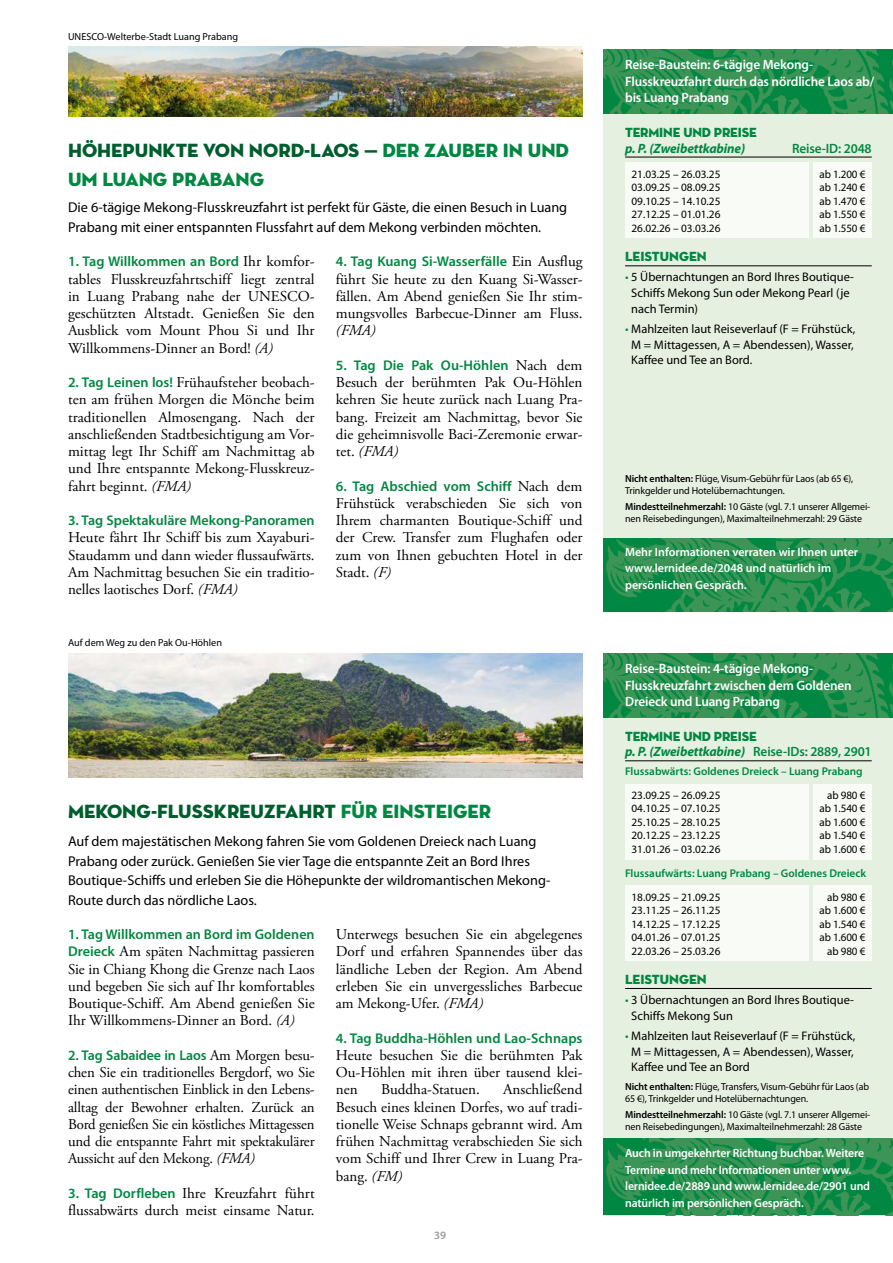
<style>
.page{position:relative;width:893px;height:1263px;background:#fff}
.page>*{position:absolute;margin:0;border:0;box-sizing:border-box;transform-origin:0 0}
.t1{font:19.5px/28.8px "Neutra Disp Titling";color:#008741}
.t2{font:19.5px "Neutra Disp Titling";color:#005e2e}
.t3{font:15px/17.2px "Adobe Garamond Pro";color:#000;text-align:justify}
.t4{font:italic 15px "Adobe Garamond Pro";color:#000}
.t5{font:14.25px/19.5px "Myriad Pro";color:#000}
.t6{font:600 14.1px "Myriad Pro";color:#008741}
.t7{font:600 13.5px/16.5px "Myriad Pro";letter-spacing:-.01em;color:#fff}
.t8{font:italic 700 13.5px "Myriad Pro";letter-spacing:-.01em;color:#008741}
.t9{font:13.5px "Neutra Disp Titling";letter-spacing:-.01em;color:#008741}
.t10{font:600 13.5px "Myriad Pro";letter-spacing:-.01em;color:#008741}
.t11{font:12.45px/15.8px "Myriad Pro";color:#000}
.t12{font:600 12px/16.5px "Myriad Pro";letter-spacing:-.01em;color:#fff}
.t13{font:11.25px/13.5px "Myriad Pro";color:#000;text-align:justify}
.t14{font:600 11.25px "Myriad Pro";color:#008741}
.t15{font:600 11.25px "Myriad Pro";color:#9c9c9d}
.t16{font:10.2px/12.3px "Myriad Pro";letter-spacing:-.01em;color:#000}
.s1{color:#005e2e}
.s2{font-family:"Adobe Garamond Pro";font-weight:400;font-size:15px;color:#000}
.s3{font-style:italic}
.s4{font-family:"Myriad Pro";font-weight:600;font-size:14.1px;color:#008741}
.s5{color:#008741}
.s6{font-weight:600}
.s7{font-weight:600;font-style:normal}
</style>
<div class="page">
<img style="left:68px;top:653px;width:515px;height:125px">
<img style="left:68px;top:47px;width:515px;height:70px">
<div style="left:604px;top:49px;width:289px;height:562px;background:#e6f0e0"></div>
<div style="left:604px;top:653px;width:289px;height:562px;background:#e6f0e0"></div>
<img style="left:604px;top:49px;width:289px;height:65px">
<img style="left:604px;top:653px;width:289px;height:64px">
<img style="left:604px;top:538px;width:289px;height:73px">
<hr style="left:625px;top:157px;width:247px;height:1px;background:#000">
<hr style="left:625px;top:760px;width:247px;height:1px;background:#000">
<div style="left:625px;top:163px;width:184px;height:75px;background:#f8fbf6"></div>
<div style="left:813px;top:163px;width:59px;height:75px;background:#f8fbf6"></div>
<hr style="left:625px;top:266px;width:247px;height:1px;background:#000">
<hr style="left:625px;top:988px;width:247px;height:1px;background:#000">
<img style="left:604px;top:1138px;width:289px;height:77px">
<div style="left:625px;top:784px;width:184px;height:75px;background:#f8fbf6"></div>
<div style="left:813px;top:784px;width:59px;height:75px;background:#f8fbf6"></div>
<div style="left:625px;top:886px;width:184px;height:75px;background:#f8fbf6"></div>
<div style="left:813px;top:886px;width:59px;height:75px;background:#f8fbf6"></div>
<p class="t16" style="left:68px;top:30px;width:172px">UNESCO-Welterbe-Stadt Luang Prabang</p>
<h1 class="t1" style="left:68px;top:136px;width:502px"><span class="s1">HÖHEPUNKTE VON NORD-LAOS —</span> DER ZAUBER IN UND<br>UM LUANG PRABANG</h1>
<p class="t5" style="left:68px;top:198px;width:501px">Die 6-tägige Mekong-Flusskreuzfahrt ist perfekt für Gäste, die einen Besuch in Luang<br>Prabang mit einer entspannten Flussfahrt auf dem Mekong verbinden möchten.</p>
<p class="t6" style="left:68px;top:254px;width:248px">1. Tag Willkommen an Bord <span class="s2">Ihr komfor-</span></p>
<p class="t3" style="left:68px;top:271px;width:248px">tables Flusskreuzfahrtschiff liegt zentral in Luang Prabang nahe der UNESCO&shy;geschützten Altstadt. Genießen Sie den Ausblick vom Mount Phou Si und Ihr Willkommens-Dinner an Bord! <span class="s3">(A)</span></p>
<p class="t3" style="left:68px;top:374px;width:248px"><span class="s4">2. Tag Leinen los!</span> Frühaufsteher beobach&shy;ten am frühen Morgen die Mönche beim traditionellen Almosengang. Nach der anschließenden Stadtbesichtigung am Vor&shy;mittag legt Ihr Schiff am Nachmittag ab und Ihre entspannte Mekong-Flusskreuz&shy;fahrt beginnt. <span class="s3">(FMA)</span></p>
<p class="t6" style="left:68px;top:513px;width:248px">3. Tag Spektakuläre Mekong-Panoramen</p>
<p class="t3" style="left:68px;top:529px;width:248px">Heute fährt Ihr Schiff bis zum Xayaburi-Staudamm und dann wieder flussaufwärts.<br>Am Nachmittag besuchen Sie ein traditio&shy;nelles laotisches Dorf. <span class="s3">(FMA)</span></p>
<p class="t16" style="left:68px;top:636px;width:156px">Auf dem Weg zu den Pak Ou-Höhlen</p>
<p class="t6" style="left:336px;top:254px;width:248px">4. Tag Kuang Si-Wasserfälle <span class="s2">Ein Ausflug</span></p>
<p class="t3" style="left:336px;top:271px;width:248px">führt Sie heute zu den Kuang Si-Wasser&shy;fällen. Am Abend genießen Sie Ihr stim&shy;mungsvolles Barbecue-Dinner am Fluss.</p>
<p class="t4" style="left:336px;top:322px;width:41px">(FMA)</p>
<p class="t6" style="left:336px;top:357px;width:248px">5. Tag Die Pak Ou-Höhlen <span class="s2">Nach dem</span></p>
<p class="t3" style="left:336px;top:374px;width:248px">Besuch der berühmten Pak Ou-Höhlen kehren Sie heute zurück nach Luang Pra&shy;bang. Freizeit am Nachmittag, bevor Sie die geheimnisvolle Baci-Zeremonie erwar&shy;tet. <span class="s3">(FMA)</span></p>
<p class="t6" style="left:336px;top:478px;width:248px">6. Tag Abschied vom Schiff <span class="s2">Nach dem</span></p>
<p class="t3" style="left:336px;top:495px;width:248px">Frühstück verabschieden Sie sich von Ihrem charmanten Boutique-Schiff und der Crew. Transfer zum Flughafen oder zum von Ihnen gebuchten Hotel in der Stadt. <span class="s3">(F)</span></p>
<h1 class="t2" style="left:68px;top:799px;width:424px">MEKONG-FLUSSKREUZFAHRT <span class="s5">FÜR EINSTEIGER</span></h1>
<p class="t5" style="left:68px;top:832px;width:484px">Auf dem majestätischen Mekong fahren Sie vom Goldenen Dreieck nach Luang Prabang oder zurück. Genießen Sie vier Tage die entspannte Zeit an Bord Ihres Boutique-Schiffs und erleben Sie die Höhepunkte der wildromantischen Mekong-Route durch das nördliche Laos.</p>
<p class="t6" style="left:68px;top:927px;width:248px">1. Tag Willkommen an Bord im Goldenen</p>
<p class="t3" style="left:68px;top:943px;width:248px"><span class="s4">Dreieck</span> Am späten Nachmittag passieren Sie in Chiang Khong die Grenze nach Laos und begeben Sie sich auf Ihr komfortables Boutique-Schiff. Am Abend genießen Sie Ihr Willkommens-Dinner an Bord. <span class="s3">(A)</span></p>
<p class="t6" style="left:68px;top:1047px;width:248px">2. Tag Sabaidee in Laos <span class="s2">Am Morgen besu-</span></p>
<p class="t3" style="left:68px;top:1064px;width:248px">chen Sie ein traditionelles Bergdorf, wo Sie einen authentischen Einblick in den Lebens&shy;alltag der Bewohner erhalten. Zurück an Bord genießen Sie ein köstliches Mittagessen und die entspannte Fahrt mit spektakulärer Aussicht auf den Mekong. <span class="s3">(FMA)</span></p>
<p class="t3" style="left:68px;top:1185px;width:248px"><span class="s4">3. Tag Dorfleben</span> Ihre Kreuzfahrt führt flussabwärts durch meist einsame Natur.</p>
<p class="t3" style="left:336px;top:926px;width:248px">Unterwegs besuchen Sie ein abgelegenes Dorf und erfahren Spannendes über das ländliche Leben der Region. Am Abend erleben Sie ein unvergessliches Barbecue am Mekong-Ufer. <span class="s3">(FMA)</span></p>
<p class="t6" style="left:336px;top:1030px;width:248px">4. Tag Buddha-Höhlen und Lao-Schnaps</p>
<p class="t3" style="left:336px;top:1047px;width:248px">Heute besuchen Sie die berühmten Pak Ou-Höhlen mit ihren über tausend klei&shy;nen</p>
<p class="t3" style="left:336px;top:1081px;width:248px;text-indent:167px">Anschließend Besuch eines kleinen Dorfes, wo auf tradi&shy;tionelle Weise Schnaps gebrannt wird. Am frühen Nachmittag verabschieden Sie sich vom Schiff und Ihrer Crew in Luang Pra&shy;bang. <span class="s3">(FM)</span></p>
<p class="t3" style="left:381px;top:1081px;width:100px">Buddha-Statuen.</p>
<p class="t15" style="left:434px;top:1229px;width:14px">39</p>
<p class="t7" style="left:625px;top:57px;width:251px">Reise-Baustein: 6-tägige Mekong-<br>Flusskreuzfahrt durch das nördliche Laos ab/ bis Luang Prabang</p>
<p class="t9" style="left:625px;top:124px;width:133px">TERMINE UN D PREISE</p>
<p class="t8" style="left:625px;top:141px;width:122px">p. P. (Zweibettkabine)</p>
<p class="t10" style="left:792px;top:141px;width:81px">Reise-ID: 2048</p>
<p class="t13" style="left:631px;top:167px;width:90px">21.03.25 – 26.03.25<br>03.09.25 – 08.09.25<br>09.10.25 – 14.10.25<br>27.12.25 – 01.01.26<br>26.02.26 – 03.03.26</p>
<p class="t13" style="left:819px;top:167px;width:47px">ab 1.200 € ab 1.240 € ab 1.470 € ab 1.550 € ab 1.550 €</p>
<p class="t9" style="left:625px;top:248px;width:83px">LEISTUNGEN</p>
<p class="t11" style="left:631px;top:270px;width:224px;text-indent:-6px"><span class="s5">•</span> 5 Übernachtungen an Bord Ihres Boutique-<br>Schiffs Mekong Sun oder Mekong Pearl (je nach Termin)</p>
<p class="t11" style="left:631px;top:321px;width:226px;text-indent:-6px"><span class="s5">•</span> Mahlzeiten laut Reiseverlauf (F = Frühstück,<br>M = Mittagessen, A = Abendessen), Wasser,<br>Kaffee und Tee an Bord.</p>
<p class="t16" style="left:625px;top:472px;width:230px"><span class="s6">Nicht enthalten:</span> Flüge, Visum-Gebühr für Laos (ab 65 €),<br>Trinkgelder und Hotelübernachtungen.</p>
<p class="t16" style="left:625px;top:501px;width:247px"><span class="s6">Mindestteilnehmerzahl:</span> 10 Gäste (vgl. 7.1 unserer Allgemei&shy;nen Reisebedingungen), Maximalteilnehmerzahl: 29 Gäste</p>
<p class="t12" style="left:625px;top:544px;width:235px">Mehr Informationen verraten wir Ihnen unter www.lernidee.de/2048 und natürlich im persönlichen Gespräch.</p>
<p class="t7" style="left:625px;top:660px;width:228px">Reise-Baustein: 4-tägige Mekong-<br>Flusskreuzfahrt zwischen dem Goldenen<br>Dreieck und Luang Prabang</p>
<p class="t9" style="left:625px;top:727px;width:133px">TERMINE UN D PREISE</p>
<p class="t8" style="left:625px;top:744px;width:248px">p. P. (Zweibettkabine) <span class="s7">Reise-IDs: 2889, 2901</span></p>
<p class="t14" style="left:625px;top:765px;width:239px">Flussabwärts: Goldenes Dreieck – Luang Prabang</p>
<p class="t13" style="left:819px;top:788px;width:47px;text-indent:8px">ab 980 € ab 1.540 € ab 1.600 € ab 1.540 € ab 1.600 €</p>
<p class="t13" style="left:631px;top:788px;width:90px">23.09.25 – 26.09.25<br>04.10.25 – 07.10.25<br>25.10.25 – 28.10.25<br>20.12.25 – 23.12.25<br>31.01.26 – 03.02.26</p>
<p class="t14" style="left:625px;top:867px;width:243px">Flussaufwärts: Luang Prabang – Goldenes Dreieck</p>
<p class="t13" style="left:819px;top:890px;width:47px;text-align:right">ab 980 € ab 1.600 € ab 1.540 € ab 1.600 € ab 980 €</p>
<p class="t13" style="left:631px;top:890px;width:90px">18.09.25 – 21.09.25<br>23.11.25 – 26.11.25<br>14.12.25 – 17.12.25<br>04.01.26 – 07.01.25<br>22.03.26 – 25.03.26</p>
<p class="t9" style="left:625px;top:971px;width:83px">LEISTUNGEN</p>
<p class="t11" style="left:631px;top:992px;width:224px;text-indent:-6px"><span class="s5">•</span> 3 Übernachtungen an Bord Ihres Boutique-<br>Schiffs Mekong Sun</p>
<p class="t11" style="left:631px;top:1028px;width:226px;text-indent:-6px"><span class="s5">•</span> Mahlzeiten laut Reiseverlauf (F = Frühstück,<br>M = Mittagessen, A = Abendessen), Wasser,<br>Kaffee und Tee an Bord</p>
<p class="t16" style="left:625px;top:1080px;width:246px"><span class="s6">Nicht enthalten:</span> Flüge, Transfers, Visum-Gebühr für Laos (ab<br>65 €), Trinkgelder und Hotelübernachtungen.</p>
<p class="t16" style="left:625px;top:1109px;width:247px"><span class="s6">Mindestteilnehmerzahl:</span> 10 Gäste (vgl. 7.1 unserer Allgemei&shy;nen Reisebedingungen), Maximalteilnehmerzahl: 28 Gäste</p>
<p class="t12" style="left:625px;top:1145px;width:247px">Auch in umgekehrter Richtung buchbar. Weitere Termine und mehr Informationen unter www. lernidee.de/2889 und www.lernidee.de/2901 und natürlich im persönlichen Gespräch.</p>
</div>
